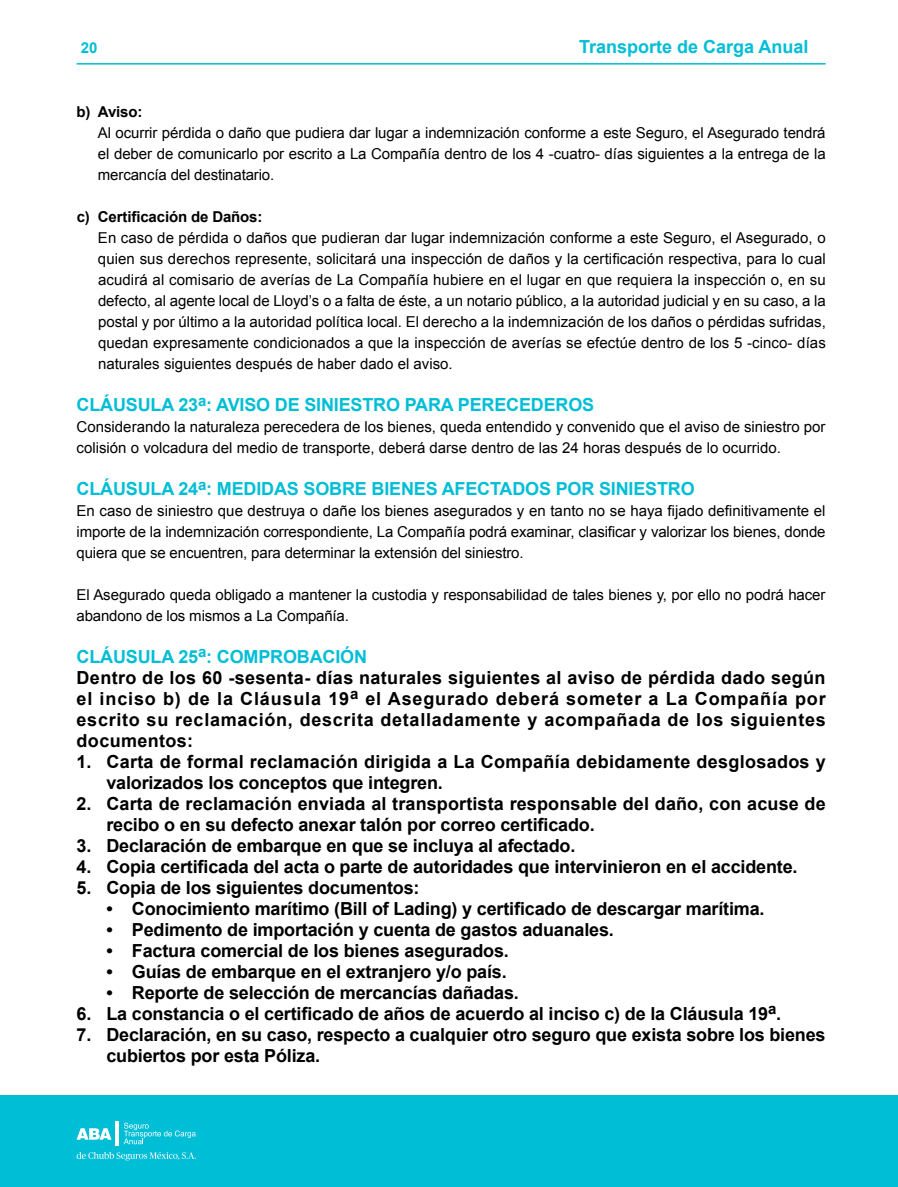
<style>
.page{position:relative;width:898px;height:1187px;background:#fff}
.page>*{position:absolute;margin:0;border:0;box-sizing:border-box;transform-origin:0 0}
.t1{font:700 18px/21px "Arial";letter-spacing:-.01em;color:#000}
.t2{font:700 18px/21px "Arial";letter-spacing:.04em;color:#000}
.t3{font:700 18px "Arial";letter-spacing:-.01em;color:#00bed6}
.t4{font:700 18px/21px "Arial";letter-spacing:.015em;color:#000}
.t5{font:15px/21px "Arial";color:#000;text-align:justify}
.t6{font:700 15px "Arial";letter-spacing:-.01em;color:#000}
.t7{font:700 15px "Arial";color:#00bed6}
.s1{color:#00bed6}
</style>
<div class="page">
<hr style="left:77px;top:63px;width:748px;height:2px;background:#00bed6">
<div style="left:0;top:1095px;width:897px;height:91px;background:#00bed6"></div>
<svg style="left:124px;top:1122px;width:72px;height:22px"></svg>
<svg style="left:77px;top:1128px;width:34px;height:11px"></svg>
<hr style="left:115px;top:1121px;width:3px;height:24px;background:#fff">
<svg style="left:77px;top:1151px;width:119px;height:9px"></svg>
<p class="t7" style="left:81px;top:38px;width:18px">20</p>
<p class="t3" style="left:578px;top:34px;width:231px">Transporte de Carga Anual</p>
<p class="t6" style="left:77px;top:101px;width:67px">b) Aviso:</p>
<p class="t5" style="left:98px;top:122px;width:729px">Al ocurrir pérdida o daño que pudiera dar lugar a indemnización conforme a este Seguro, el Asegurado tendrá el deber de comunicarlo por escrito a La Compañía dentro de los 4 -cuatro- días siguientes a la entrega de la mercancía del destinatario.</p>
<p class="t6" style="left:77px;top:206px;width:187px">c) Certificación de Daños:</p>
<p class="t5" style="left:98px;top:227px;width:729px">En caso de pérdida o daños que pudieran dar lugar indemnización conforme a este Seguro, el Asegurado, o quien sus derechos represente, solicitará una inspección de daños y la certificación respectiva, para lo cual acudirá al comisario de averías de La Compañía hubiere en el lugar en que requiera la inspección o, en su defecto, al agente local de Lloyd’s o a falta de éste, a un notario público, a la autoridad judicial y en su caso, a la postal y por último a la autoridad política local. El derecho a la indemnización de los daños o pérdidas sufridas, quedan expresamente condicionados a que la inspección de averías se efectúe dentro de los 5 -cinco- días naturales siguientes después de haber dado el aviso.</p>
<p class="t3" style="left:77px;top:392px;width:519px">CLÁUSULA 23<sup>a</sup>: AVISO DE SINIESTRO PARA PERECEDEROS</p>
<p class="t5" style="left:77px;top:416px;width:750px">Considerando la naturaleza perecedera de los bienes, queda entendido y convenido que el aviso de siniestro por colisión o volcadura del medio de transporte, deberá darse dentro de las 24 horas después de lo ocurrido.</p>
<p class="t3" style="left:77px;top:476px;width:619px">CLÁUSULA 24<sup>a</sup>: MEDIDAS SOBRE BIENES AFECTADOS POR SINIESTRO</p>
<p class="t5" style="left:77px;top:500px;width:750px">En caso de siniestro que destruya o dañe los bienes asegurados y en tanto no se haya fijado definitivamente el importe de la indemnización correspondiente, La Compañía podrá examinar, clasificar y valorizar los bienes, donde quiera que se encuentren, para determinar la extensión del siniestro.</p>
<p class="t5" style="left:76px;top:584px;width:750px">El Asegurado queda obligado a mantener la custodia y responsabilidad de tales bienes y, por ello no podrá hacer abandono de los mismos a La Compañía.</p>
<p class="t2" style="left:77px;top:646px;width:750px"><span class="s1">CLÁUSULA 25</span><sup>a</sup><span class="s1">: COMPROBACIÓN<br></span>Dentro de los 60 -sesenta- días naturales siguientes al aviso de pérdida dado según el inciso b) de la Cláusula 19<sup>a</sup> el Asegurado deberá someter a La Compañía por escrito su reclamación, descrita detalladamente y acompañada de los siguientes documentos:</p>
<p class="t4" style="left:106px;top:751px;width:720px;text-indent:-30px">1. Carta de formal reclamación dirigida a La Compañía debidamente desglosados y valorizados los conceptos que integren.</p>
<p class="t1" style="left:106px;top:793px;width:720px;text-indent:-30px">2. Carta de reclamación enviada al transportista responsable del daño, con acuse de recibo o en su defecto anexar talón por correo certificado.</p>
<p class="t1" style="left:77px;top:835px;width:500px">3. Declaración de embarque en que se incluya al afectado.</p>
<p class="t1" style="left:77px;top:856px;width:722px">4. Copia certificada del acta o parte de autoridades que intervinieron en el accidente.</p>
<p class="t1" style="left:77px;top:877px;width:344px">5. Copia de los siguientes documentos:</p>
<p class="t1" style="left:106px;top:898px;width:659px">• Conocimiento marítimo (Bill of Lading) y certificado de descargar marítima.</p>
<p class="t1" style="left:106px;top:919px;width:509px">• Pedimento de importación y cuenta de gastos aduanales.</p>
<p class="t1" style="left:106px;top:940px;width:404px">• Factura comercial de los bienes asegurados.</p>
<p class="t1" style="left:106px;top:961px;width:401px">• Guías de embarque en el extranjero y/o país.</p>
<p class="t1" style="left:106px;top:982px;width:414px">• Reporte de selección de mercancías dañadas.</p>
<p class="t1" style="left:77px;top:1003px;width:705px">6. La constancia o el certificado de años de acuerdo al inciso c) de la Cláusula 19<sup>a</sup>.</p>
<p class="t1" style="left:106px;top:1024px;width:720px;text-indent:-30px">7. Declaración, en su caso, respecto a cualquier otro seguro que exista sobre los bienes cubiertos por esta Póliza.</p>
</div>
